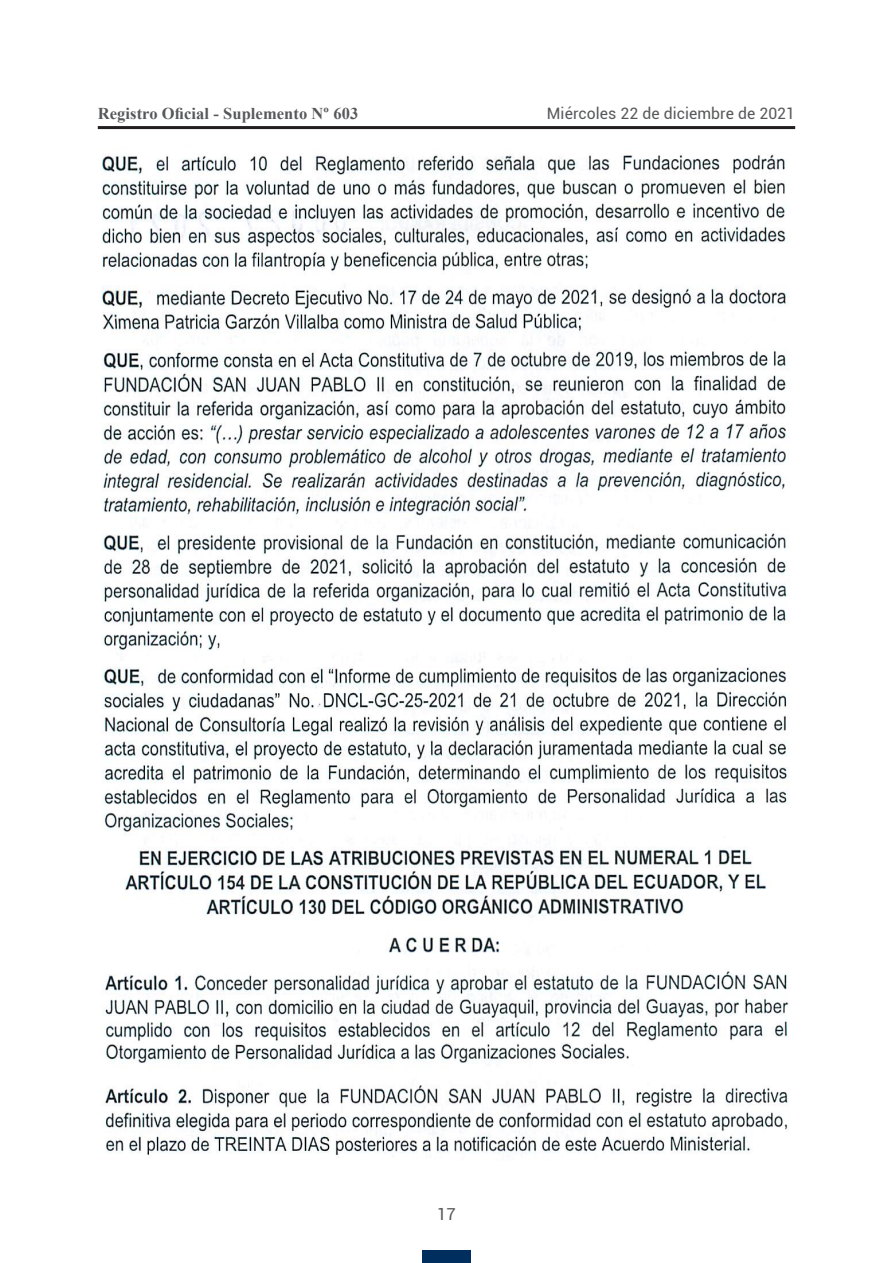
<style>
.page{position:relative;width:893px;height:1263px;background:#fff}
.page>*{position:absolute;margin:0;border:0;box-sizing:border-box;transform-origin:0 0}
.t1{font:700 16.5px "Times New Roman";letter-spacing:.005em;color:#57585a}
.t2{font:16.5px "Roboto";color:#57585a}
.t3{font:15.75px "Roboto";letter-spacing:.005em;color:#57585a}
</style>
<div class="page">
<hr style="left:98px;top:126px;width:697px;height:3px;background:#231f20">
<div style="left:422px;top:1250px;width:49px;height:13px;background:#002e5e"></div>
<img style="left:101px;top:153px;width:688px;height:1003px">
<p class="t1" style="left:98px;top:102px;width:262px">Registro Oficial - Suplemento Nº 603</p>
<p class="t3" style="left:547px;top:102px;width:250px">Miércoles 22 de diciembre de 2021</p>
<p class="t2" style="left:437px;top:1203px;width:20px">17</p>
</div>
